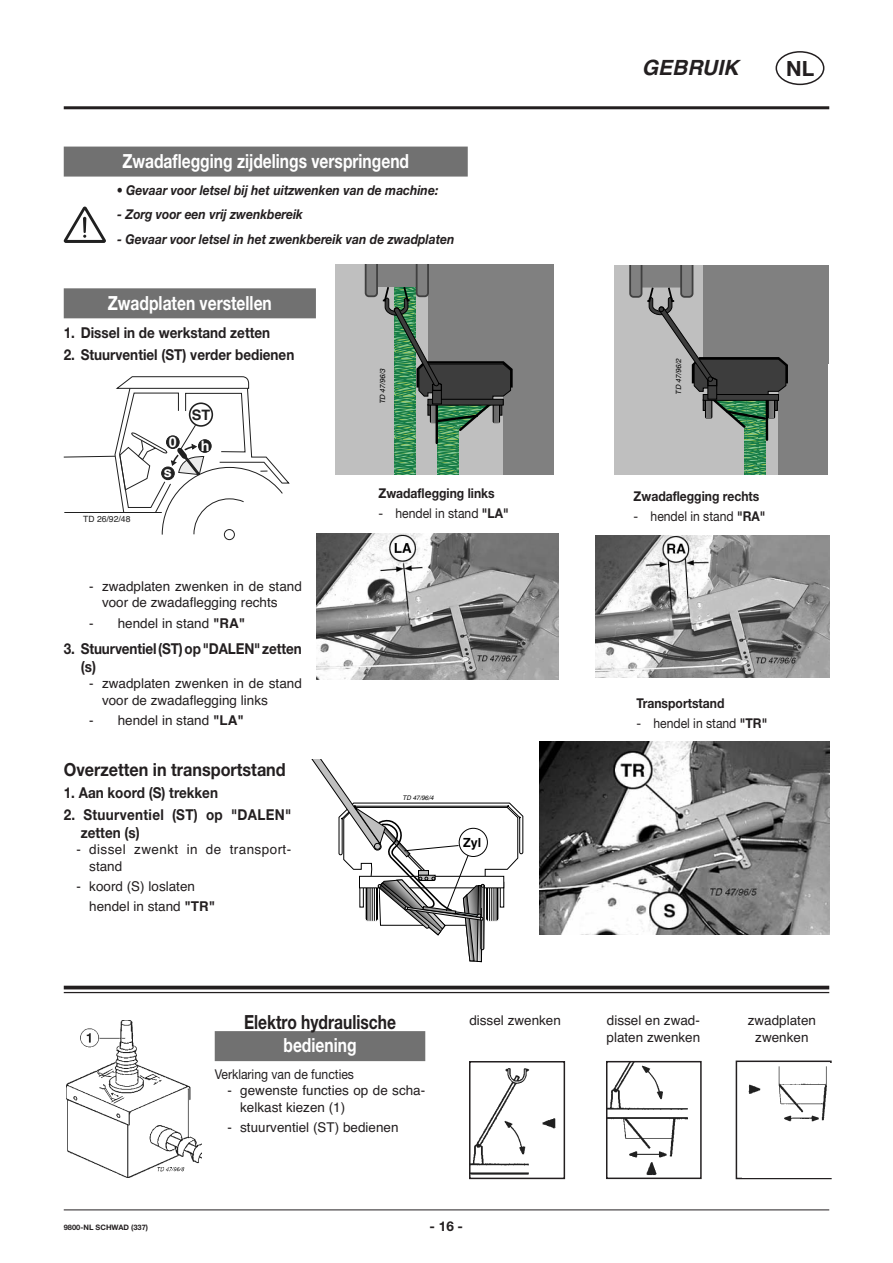
<style>
.page{position:relative;width:893px;height:1263px;background:#fff}
.page>*{position:absolute;margin:0;border:0;box-sizing:border-box;transform-origin:0 0}
.t1{font:italic 700 21px "Helvetica";color:#231f20}
.t2{font:700 21px "Helvetica Neue";color:#231f20}
.t3{font:700 19.5px "Helvetica Neue";color:#fff;scale:.8 1}
.t4{font:700 19.5px "Helvetica Neue";color:#231f20;scale:.8 1}
.t5{font:700 18px "Helvetica Neue";color:#231f20;scale:.9 1}
.t6{font:700 15px/18px "Helvetica Neue";color:#231f20;scale:.9 1}
.t7{font:700 15px/18px "Helvetica Neue";letter-spacing:.025em;color:#231f20;scale:.9 1}
.t8{font:700 14.4px "Helvetica";color:#fff}
.t9{font:700 14.4px "Helvetica";color:#202020}
.t10{font:13.5px/16.2px "Helvetica";color:#231f20}
.t11{font:italic 700 13.5px "Helvetica Neue";color:#231f20;scale:.9 1}
.t12{font:13.5px "Helvetica Neue";color:#231f20;scale:.9 1}
.t13{font:700 13.5px "Helvetica Neue";color:#231f20;scale:.9 1}
.t14{font:13.5px/16.2px "Helvetica";letter-spacing:.03em;color:#231f20}
.t15{font:700 13.5px "Helvetica Neue";color:#231f20}
.t16{font:700 12.6px "Helvetica";color:#000}
.t17{font:8.55px "Helvetica";color:#202020}
.t18{font:700 7.5px "Helvetica Neue";color:#231f20}
.t19{font:italic 7.2px "Helvetica";color:#000}
.t20{font:italic 6.3px "Helvetica";color:#000}
.s1{font-weight:700}
</style>
<div class="page">
<hr style="left:64px;top:106px;width:765px;height:3px;background:#231f20">
<div style="left:775px;top:51px;width:49px;height:34px;border:2px solid #231f20;border-radius:50%"></div>
<hr style="left:64px;top:1209px;width:765px;height:1px;background:#231f20">
<div style="left:469px;top:1061px;width:96px;height:118px;border:2px solid #231f20"></div>
<div style="left:614px;top:266px;width:164px;height:209px;background:#bfbfbf"></div>
<div style="left:778px;top:353px;width:50px;height:122px;background:#808080"></div>
<div style="left:703px;top:266px;width:125px;height:98px;background:#808080"></div>
<svg style="left:629px;top:266px;width:159px;height:209px"></svg>
<div style="left:335px;top:264px;width:218px;height:211px;background:#bfbfbf"></div>
<div style="left:503px;top:358px;width:50px;height:117px;background:#808080"></div>
<div style="left:428px;top:264px;width:125px;height:104px;background:#808080"></div>
<svg style="left:365px;top:264px;width:148px;height:211px"></svg>
<img style="left:540px;top:741px;width:289px;height:193px">
<img style="left:595px;top:535px;width:234px;height:142px">
<img style="left:316px;top:534px;width:242px;height:146px">
<img style="left:66px;top:1020px;width:136px;height:158px">
<img style="left:469px;top:1064px;width:91px;height:115px">
<img style="left:609px;top:1064px;width:78px;height:111px">
<div style="left:606px;top:1061px;width:96px;height:118px;border:2px solid #231f20"></div>
<div style="left:736px;top:1060px;width:96px;height:119px;border:2px solid #231f20"></div>
<div style="left:742px;top:1063px;width:89px;height:115px;background:#fff"></div>
<img style="left:748px;top:1066px;width:79px;height:56px">
<hr style="left:64px;top:986px;width:765px;height:3px;background:#231f20">
<hr style="left:64px;top:992px;width:765px;height:1px;background:#231f20">
<svg style="left:311px;top:759px;width:212px;height:203px"></svg>
<div style="left:224px;top:529px;width:11px;height:11px;border:1px solid #202020;border-radius:50%"></div>
<svg style="left:64px;top:376px;width:225px;height:159px"></svg>
<svg style="left:64px;top:207px;width:42px;height:36px"></svg>
<div style="left:64px;top:147px;width:404px;height:30px;background:#717171"></div>
<div style="left:215px;top:1031px;width:210px;height:30px;background:#717171"></div>
<div style="left:64px;top:288px;width:252px;height:30px;background:#717171"></div>
<h2 class="t3" style="left:122px;top:154px;width:360px">Zwadaflegging zijdelings verspringend</h2>
<p class="t11" style="left:117px;top:185px;width:359px">• Gevaar voor letsel bij het uitzwenken van de machine:</p>
<p class="t11" style="left:117px;top:210px;width:208px">- Zorg voor een vrij zwenkbereik</p>
<p class="t11" style="left:117px;top:234px;width:376px">- Gevaar voor letsel in het zwenkbereik van de zwadplaten</p>
<h2 class="t3" style="left:108px;top:296px;width:207px">Zwadplaten verstellen</h2>
<p class="t6" style="left:64px;top:325px;width:231px">1. Dissel in de werkstand zetten</p>
<p class="t6" style="left:64px;top:347px;width:258px">2. Stuurventiel (ST) verder bedienen</p>
<p class="t9" style="left:192px;top:410px;width:20px">ST</p>
<p class="t8" style="left:169px;top:437px;width:9px">0</p>
<p class="t8" style="left:201px;top:441px;width:10px">h</p>
<p class="t17" style="left:83px;top:516px;width:49px">TD 26/92/48</p>
<p class="t8" style="left:164px;top:467px;width:9px">s</p>
<p class="t10" style="left:102px;top:579px;width:201px;text-indent:-13px">- zwadplaten zwenken in de stand voor de zwadaflegging rechts</p>
<p class="t10" style="left:89px;top:616px;width:158px">- hendel in stand <span class="s1">"RA"</span></p>
<p class="t6" style="left:81px;top:641px;width:247px;text-indent:-17px">3. Stuurventiel (ST) op "DALEN" zetten (s)</p>
<p class="t10" style="left:102px;top:677px;width:201px;text-indent:-13px">- zwadplaten zwenken in de stand voor de zwadaflegging links</p>
<p class="t10" style="left:89px;top:713px;width:156px">- hendel in stand <span class="s1">"LA"</span></p>
<h3 class="t5" style="left:64px;top:763px;width:248px">Overzetten in transportstand</h3>
<p class="t6" style="left:64px;top:785px;width:173px">1. Aan koord (S) trekken</p>
<p class="t7" style="left:81px;top:807px;width:235px;text-indent:-17px">2. Stuurventiel (ST) op "DALEN" zetten (s)</p>
<p class="t14" style="left:89px;top:843px;width:203px;text-indent:-13px">- dissel zwenkt in de transport&shy;stand</p>
<p class="t10" style="left:89px;top:877px;width:128px;line-height:20.5px;text-indent:-13px">- koord (S) loslaten hendel in stand <span class="s1">"TR"</span></p>
<p class="t19" style="left:380px;top:404px;width:38px;rotate:-90deg">TD 47/96/3</p>
<p class="t13" style="left:378px;top:488px;width:131px">Zwadaflegging links</p>
<p class="t12" style="left:378px;top:509px;width:146px">- hendel in stand <span class="s1">"LA"</span></p>
<p class="t20" style="left:403px;top:795px;width:33px">TD 47/96/4</p>
<p class="t16" style="left:463px;top:838px;width:20px">Zyl</p>
<h1 class="t1" style="left:642px;top:59px;width:98px">GEBRUIK</h1>
<h1 class="t2" style="left:786px;top:61px;width:30px">NL</h1>
<p class="t19" style="left:676px;top:394px;width:38px;rotate:-90deg">TD 47/96/2</p>
<p class="t13" style="left:634px;top:491px;width:141px">Zwadaflegging rechts</p>
<p class="t12" style="left:634px;top:512px;width:148px">- hendel in stand <span class="s1">"RA"</span></p>
<p class="t13" style="left:636px;top:698px;width:99px">Transportstand</p>
<p class="t12" style="left:636px;top:718px;width:147px">- hendel in stand <span class="s1">"TR"</span></p>
<h2 class="t4" style="left:244px;top:1015px;width:191px">Elektro hydraulische</h2>
<h2 class="t3" style="left:283px;top:1038px;width:93px">bediening</h2>
<p class="t12" style="left:215px;top:1069px;width:156px">Verklaring van de functies</p>
<p class="t10" style="left:240px;top:1084px;width:187px;text-indent:-13px">- gewenste functies op de scha&shy;kelkast kiezen (1)</p>
<p class="t10" style="left:227px;top:1120px;width:173px">- stuurventiel (ST) bedienen</p>
<p class="t10" style="left:469px;top:1014px;width:93px">dissel zwenken</p>
<p class="t10" style="left:606px;top:1014px;width:95px">dissel en zwad&shy;platen zwenken</p>
<p class="t10" style="left:748px;top:1014px;width:70px;text-align:center">zwadplaten zwenken</p>
<p class="t18" style="left:64px;top:1225px;width:86px">9800-NL SCHWAD (337)</p>
<p class="t15" style="left:430px;top:1222px;width:35px">- 16 -</p>
</div>
